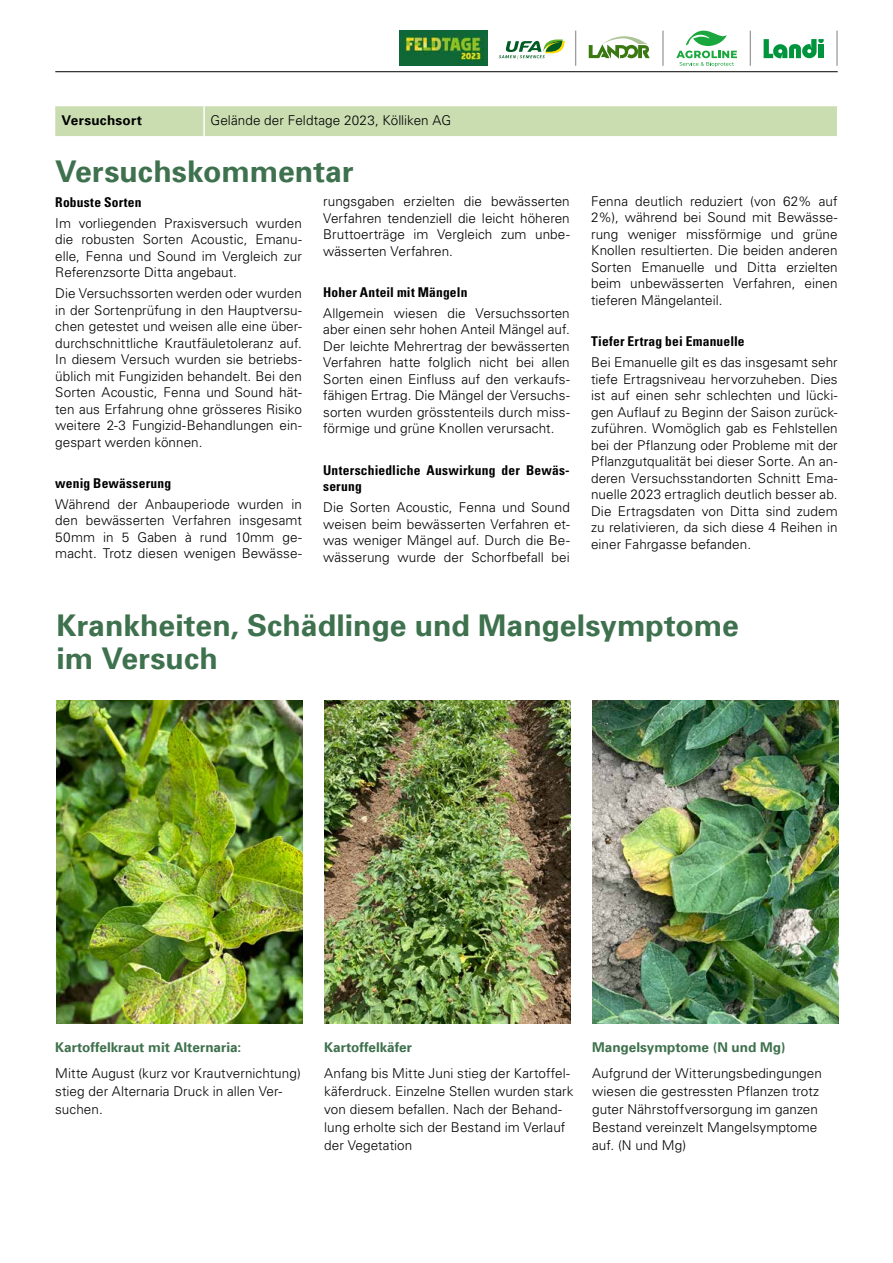
<style>
.page{position:relative;width:893px;height:1263px;background:#fff}
.page>*{position:absolute;margin:0;border:0;box-sizing:border-box;transform-origin:0 0}
.t1{font:700 30px/33px "Univers 65";letter-spacing:.005em;color:#3e714d}
.t2{font:300 13.5px/16.5px "Univers";letter-spacing:.005em;color:#000;text-align:justify}
.t3{font:700 condensed 13.5px/16.5px "Univers";letter-spacing:.015em;color:#000}
.t4{font:700 13.5px "Univers 65";color:#3e714d}
.t5{font:700 13.5px "Univers 65";letter-spacing:.02em;color:#000}
</style>
<div class="page">
<hr style="left:55px;top:71px;width:783px;height:1px;background:#000">
<svg style="left:764px;top:39px;width:60px;height:19px"></svg>
<hr style="left:836px;top:31px;width:2px;height:35px;background:#9d9e9e">
<svg style="left:588px;top:36px;width:62px;height:23px"></svg>
<svg style="left:499px;top:40px;width:66px;height:19px"></svg>
<svg style="left:676px;top:31px;width:61px;height:36px"></svg>
<hr style="left:575px;top:31px;width:1px;height:35px;background:#9d9e9e">
<hr style="left:662px;top:31px;width:2px;height:35px;background:#9d9e9e">
<hr style="left:750px;top:31px;width:1px;height:35px;background:#9d9e9e">
<img style="left:400px;top:31px;width:87px;height:35px">
<div style="left:55px;top:106px;width:782px;height:30px;background:#c9ddb1"></div>
<hr style="left:203px;top:106px;width:2px;height:30px;background:#fff">
<img style="left:56px;top:700px;width:247px;height:323px">
<img style="left:324px;top:700px;width:247px;height:323px">
<img style="left:592px;top:700px;width:247px;height:323px">
<p class="t5" style="left:62px;top:111px;width:82px">Versuchsort</p>
<p class="t2" style="left:210px;top:112px;width:242px">Gelände der Feldtage 2023, Kölliken AG</p>
<h1 class="t1" style="left:55px;top:154px;width:300px">Versuchskommentar</h1>
<p class="t3" style="left:55px;top:194px;width:88px">Robuste Sorten</p>
<p class="t2" style="left:55px;top:215px;width:248px">Im vorliegenden Praxisversuch wurden die robusten Sorten Acoustic, Emanu&shy;elle, Fenna und Sound im Vergleich zur Referenzsorte Ditta angebaut.</p>
<p class="t2" style="left:55px;top:285px;width:248px">Die Versuchssorten werden oder wurden in der Sortenprüfung in den Hauptversu&shy;chen getestet und weisen alle eine über&shy;durchschnittliche Krautfäuletoleranz auf.<br>In diesem Versuch wurden sie betriebs&shy;üblich mit Fungiziden behandelt. Bei den Sorten Acoustic, Fenna und Sound hät&shy;ten aus Erfahrung ohne grösseres Risiko weitere 2-3 Fungizid-Behandlungen ein&shy;gespart werden können.</p>
<p class="t3" style="left:55px;top:475px;width:117px">wenig Bewässerung</p>
<p class="t2" style="left:55px;top:496px;width:248px">Während der Anbauperiode wurden in den bewässerten Verfahren insgesamt 50mm in 5 Gaben à rund 10mm ge&shy;macht. Trotz diesen wenigen Bewässe-</p>
<p class="t2" style="left:323px;top:193px;width:248px">rungsgaben erzielten die bewässerten Verfahren tendenziell die leicht höheren Bruttoerträge im Vergleich zum unbe&shy;wässerten Verfahren.</p>
<p class="t3" style="left:323px;top:284px;width:146px">Hoher Anteil mit Mängeln</p>
<p class="t2" style="left:323px;top:305px;width:248px">Allgemein wiesen die Versuchssorten aber einen sehr hohen Anteil Mängel auf.<br>Der leichte Mehrertrag der bewässerten Verfahren hatte folglich nicht bei allen Sorten einen Einfluss auf den verkaufs&shy;fähigen Ertrag. Die Mängel der Versuchs&shy;sorten wurden grösstenteils durch miss&shy;förmige und grüne Knollen verursacht.</p>
<p class="t3" style="left:323px;top:462px;width:248px">Unterschiedliche Auswirkung der Bewäs&shy;serung</p>
<p class="t2" style="left:323px;top:499px;width:248px">Die Sorten Acoustic, Fenna und Sound weisen beim bewässerten Verfahren et&shy;was weniger Mängel auf. Durch die Be&shy;wässerung wurde der Schorfbefall bei</p>
<p class="t2" style="left:591px;top:193px;width:248px">Fenna deutlich reduziert (von 62% auf 2%), während bei Sound mit Bewässe&shy;rung weniger missförmige und grüne Knollen resultierten. Die beiden anderen Sorten Emanuelle und Ditta erzielten beim unbewässerten Verfahren, einen tieferen Mängelanteil.</p>
<p class="t3" style="left:591px;top:333px;width:155px">Tiefer Ertrag bei Emanuelle</p>
<p class="t2" style="left:591px;top:354px;width:248px">Bei Emanuelle gilt es das insgesamt sehr tiefe Ertragsniveau hervorzuheben. Dies ist auf einen sehr schlechten und lücki&shy;gen Auflauf zu Beginn der Saison zurück&shy;zuführen. Womöglich gab es Fehlstellen bei der Pflanzung oder Probleme mit der Pflanzgutqualität bei dieser Sorte. An an&shy;deren Versuchsstandorten Schnitt Ema&shy;nuelle 2023 ertraglich deutlich besser ab.<br>Die Ertragsdaten von Ditta sind zudem zu relativieren, da sich diese 4 Reihen in einer Fahrgasse befanden.</p>
<h1 class="t1" style="left:56px;top:608px;width:684px">Krankheiten, Schädlinge und Mangelsymptome im Versuch</h1>
<p class="t4" style="left:55px;top:1038px;width:188px">Kartoffelkraut mit Alternaria:</p>
<p class="t2" style="left:55px;top:1065px;width:247px;line-height:18px;text-align:left">Mitte August (kurz vor Krautvernichtung) stieg der Alternaria Druck in allen Ver&shy;suchen.</p>
<p class="t4" style="left:324px;top:1038px;width:89px">Kartoffelkäfer</p>
<p class="t2" style="left:324px;top:1065px;width:251px;line-height:18px;text-align:left">Anfang bis Mitte Juni stieg der Kartoffel&shy;käferdruck. Einzelne Stellen wurden stark von diesem befallen. Nach der Behand&shy;lung erholte sich der Bestand im Verlauf der Vegetation</p>
<p class="t4" style="left:592px;top:1038px;width:195px">Mangelsymptome (N und Mg)</p>
<p class="t2" style="left:592px;top:1065px;width:231px;line-height:18px;text-align:left">Aufgrund der Witterungsbedingungen wiesen die gestressten Pflanzen trotz guter Nährstoffversorgung im ganzen Bestand vereinzelt Mangelsymptome auf. (N und Mg)</p>
</div>
